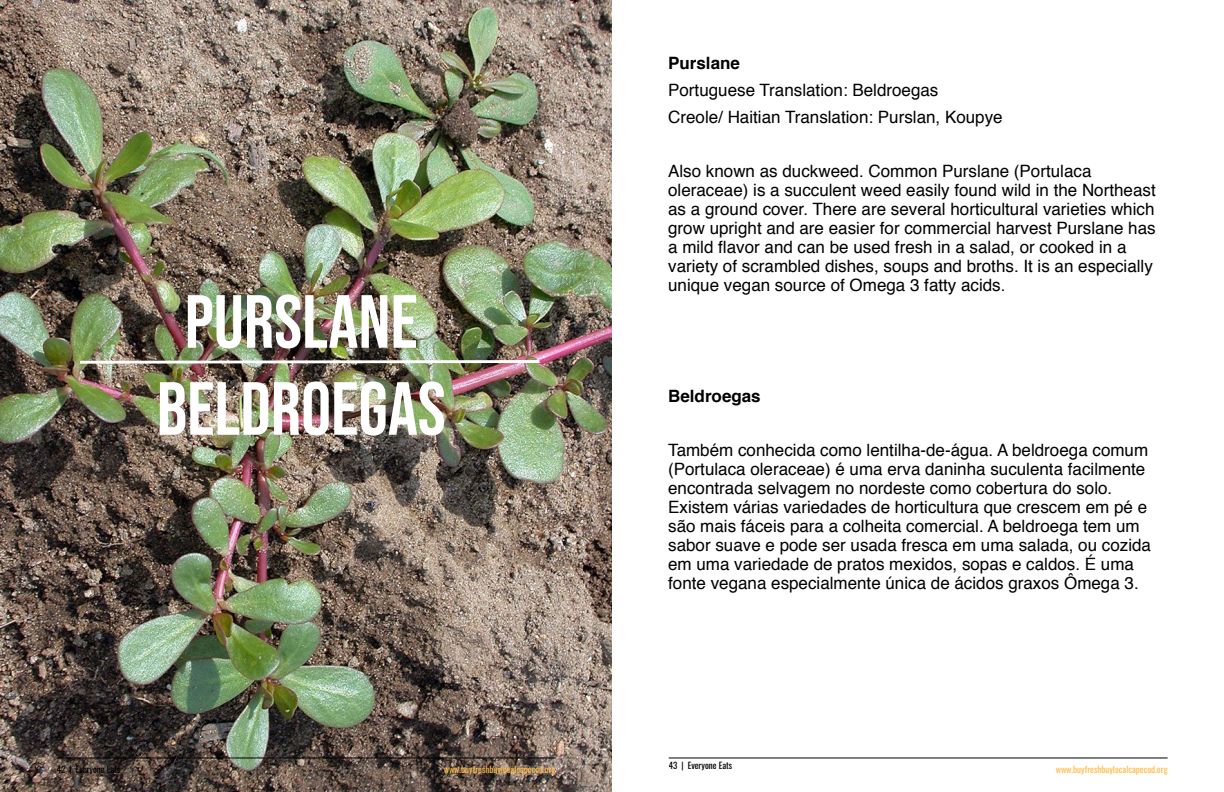
<style>
.page{position:relative;width:1224px;height:792px;background:#fff}
.page>*{position:absolute;margin:0;border:0;box-sizing:border-box;transform-origin:0 0}
.t1{font:75.1px/87px "Bebas Neue";color:#fff;text-align:center}
.t2{font:17px/19px "Helvetica";color:#000}
.t3{font:700 17px "Helvetica";color:#000}
.t4{font:9px "Oswald";color:#fdbc48}
.t5{font:9px "Oswald";color:#000}
</style>
<div class="page">
<img style="left:0;top:0;width:612px;height:792px">
<img style="left:77px;top:359px;width:465px;height:6px">
<hr style="left:669px;top:758px;width:499px;height:1px;background:#000">
<hr style="left:57px;top:758px;width:499px;height:1px;background:#000">
<h1 class="t1" style="left:157px;top:278px;width:290px">PURSLANE<br>BELDROEGAS</h1>
<p class="t3" style="left:668px;top:50px;width:73px">Purslane</p>
<p class="t2" style="left:668px;top:77px;width:336px;line-height:26.8px">Portuguese Translation: Beldroegas<br>Creole/ Haitian Translation: Purslan, Koupye</p>
<p class="t2" style="left:668px;top:162px;width:489px">Also known as duckweed. Common Purslane (Portulaca oleraceae) is a succulent weed easily found wild in the Northeast as a ground cover. There are several horticultural varieties which grow upright and are easier for commercial harvest Purslane has a mild flavor and can be used fresh in a salad, or cooked in a variety of scrambled dishes, soups and broths. It is an especially unique vegan source of Omega 3 fatty acids.</p>
<p class="t3" style="left:668px;top:383px;width:94px">Beldroegas</p>
<p class="t2" style="left:668px;top:441px;width:484px">Também conhecida como lentilha-de-água. A beldroega comum (Portulaca oleraceae) é uma erva daninha suculenta facilmente encontrada selvagem no nordeste como cobertura do solo.<br>Existem várias variedades de horticultura que crescem em pé e são mais fáceis para a colheita comercial. A beldroega tem um sabor suave e pode ser usada fresca em uma salada, ou cozida em uma variedade de pratos mexidos, sopas e caldos. É uma fonte vegana especialmente única de ácidos graxos Ômega 3.</p>
<p class="t5" style="left:57px;top:762px;width:65px">42 | Everyone Eats</p>
<p class="t5" style="left:669px;top:757px;width:65px">43 | Everyone Eats</p>
<p class="t4" style="left:444px;top:762px;width:113px">www.buyfreshbuylocalcapecod.org</p>
<p class="t4" style="left:1056px;top:762px;width:113px">www.buyfreshbuylocalcapecod.org</p>
</div>
